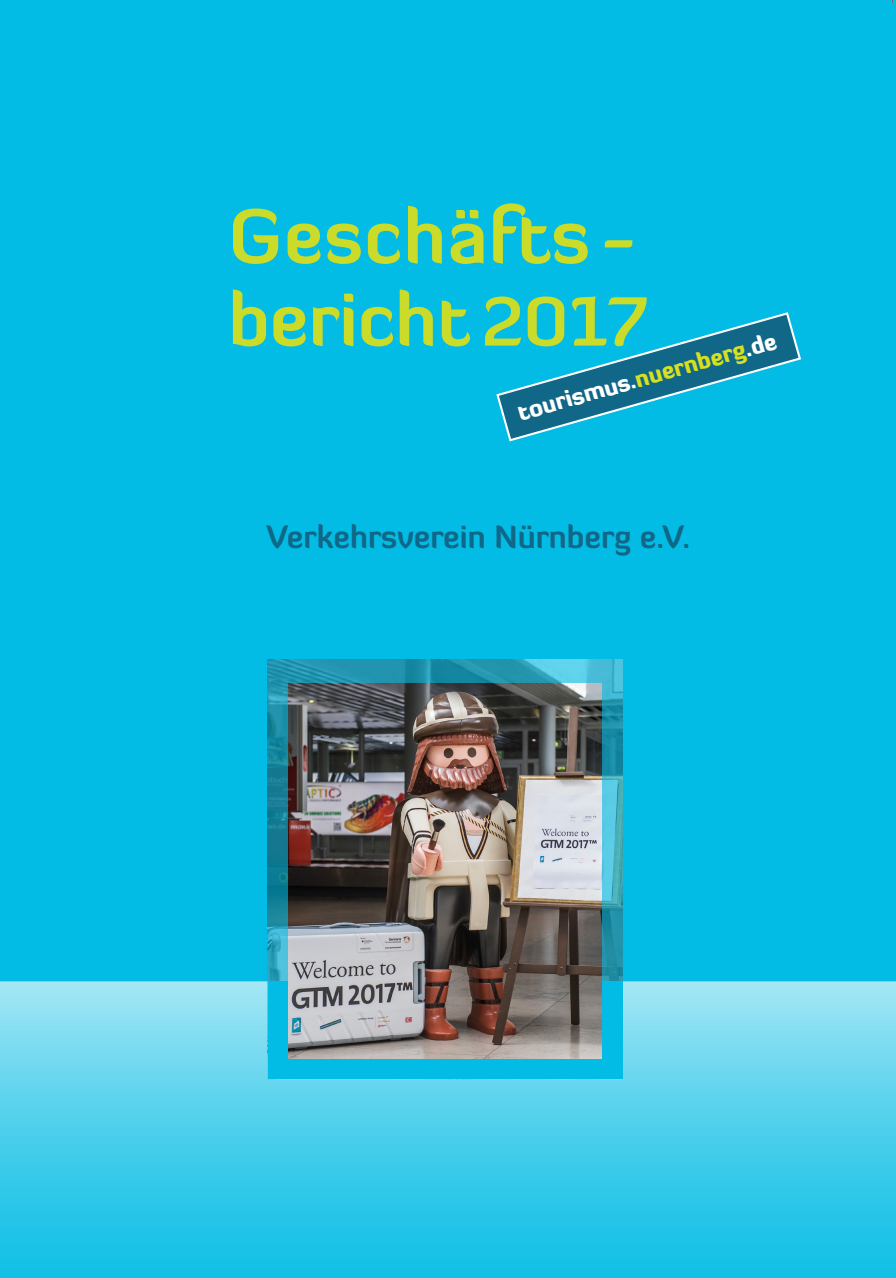
<style>
.page{position:relative;width:896px;height:1278px;background:#fff}
.page>*{position:absolute;margin:0;border:0;box-sizing:border-box;transform-origin:0 0}
.t1{font:700 75px "Diavlo";letter-spacing:.015em;color:#cadb2a}
.t2{font:700 73.5px "Diavlo";color:#cadb2a}
.t3{font:700 31.5px "Diavlo";color:#106787}
.t4{font:900 22.95px "Diavlo";color:#fff}
.s1{font-size:67.5px}
.s2{color:#d6df21}
</style>
<div class="page">
<div style="left:0;top:0;width:895px;height:1277px;background:#02bce5"></div>
<svg style="left:0;top:867px;width:895px;height:410px"></svg>
<svg style="left:496px;top:312px;width:305px;height:130px"></svg>
<img style="left:268px;top:660px;width:354px;height:321px">
<div style="left:268px;top:981px;width:354px;height:97px;background:#02bce5"></div>
<img style="left:288px;top:684px;width:313px;height:374px">
<svg style="left:890px;top:1274px;width:6px;height:4px"></svg>
<h1 class="t1" style="left:228px;top:188px;width:410px">Geschäfts-</h1>
<h2 class="t2" style="left:228px;top:272px;width:420px">bericht <span class="s1">2017</span></h2>
<p class="t4" style="left:514px;top:398px;width:269px;rotate:-16deg">tourismus.<span class="s2">nuernberg</span>.de</p>
<p class="t3" style="left:266px;top:517px;width:425px">Verkehrsverein Nürnberg e.V.</p>
</div>
